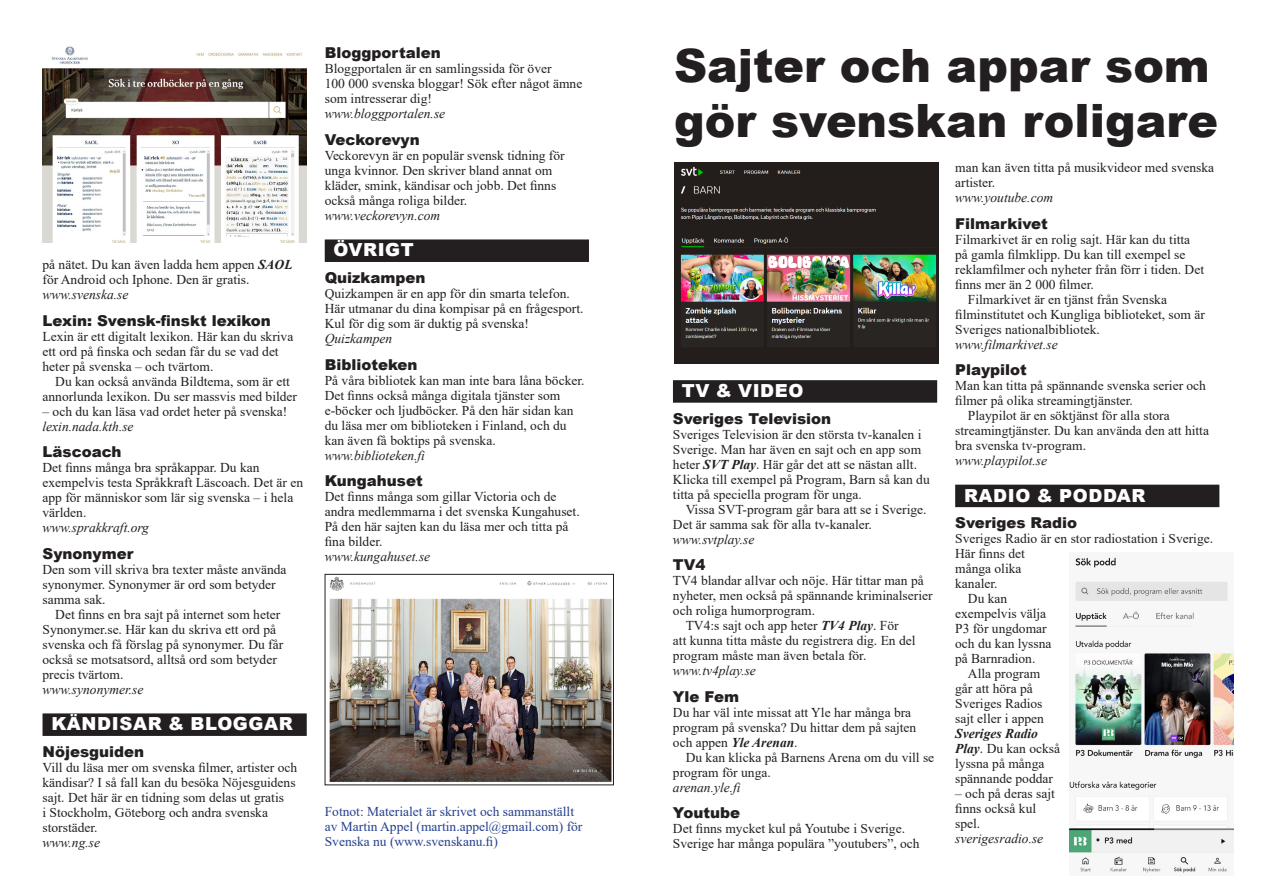
<style>
.page{position:relative;width:1263px;height:893px;background:#fff}
.page>*{position:absolute;margin:0;border:0;box-sizing:border-box;transform-origin:0 0}
.t1{font:900 45.9px/55.2px "Arial";color:#231f20}
.Artikelrubrik_PFA{font:900 18px "Arial";letter-spacing:.035em;color:#fff}
.Faktarubrik_PFA{font:900 15px "Arial";color:#231f20}
.Faktatext_utan_indra{font:13.5px/15px "Times New Roman";color:#231f20}
.Faktatext_utan_indra-2{font:italic 13.5px "Times New Roman";color:#231f20}
.Faktatext_utan_indra-3{font:13.5px/15px "Times New Roman";color:#253f8e}
.s1{font-weight:700;font-style:italic}
.s2{font-style:italic}
</style>
<div class="page">
<div style="left:673px;top:380px;width:264px;height:23px;background:#231f20"></div>
<div style="left:955px;top:485px;width:264px;height:22px;background:#231f20"></div>
<img style="left:674px;top:163px;width:264px;height:200px">
<img style="left:1069px;top:557px;width:164px;height:316px">
<div style="left:43px;top:713px;width:264px;height:23px;background:#231f20"></div>
<div style="left:325px;top:239px;width:264px;height:23px;background:#231f20"></div>
<img style="left:43px;top:46px;width:263px;height:197px">
<img style="left:329px;top:576px;width:283px;height:206px">
<div style="left:325px;top:574px;width:289px;height:211px;border:1px solid #231f20"></div>
<p class="Faktatext_utan_indra" style="left:43px;top:257px;width:252px">på nätet. Du kan även ladda hem appen <span class="s1">SAOL </span>för Android och Iphone. Den är gratis.</p>
<p class="Faktatext_utan_indra-2" style="left:43px;top:285px;width:87px">www.svenska.se</p>
<p class="Faktarubrik_PFA" style="left:43px;top:310px;width:230px">Lexin: Svensk-finskt lexikon</p>
<p class="Faktatext_utan_indra" style="left:43px;top:328px;width:252px">Lexin är ett digitalt lexikon. Här kan du skriva ett ord på finska och sedan får du se vad det heter på svenska – och tvärtom.</p>
<p class="Faktatext_utan_indra" style="left:43px;top:373px;width:256px;text-align:center">Du kan också använda Bildtema, som är ett annorlunda lexikon. Du ser massvis med bilder</p>
<p class="Faktatext_utan_indra" style="left:43px;top:403px;width:246px">– och du kan läsa vad ordet heter på svenska! <span class="s2">lexin.nada.kth.se</span></p>
<p class="Faktarubrik_PFA" style="left:43px;top:441px;width:80px">Läscoach</p>
<p class="Faktatext_utan_indra" style="left:43px;top:460px;width:262px">Det finns många bra språkappar. Du kan exempelvis testa Språkkraft Läscoach. Det är en app för människor som lär sig svenska – i hela världen.</p>
<p class="Faktatext_utan_indra-2" style="left:43px;top:518px;width:108px">www.sprakkraft.org</p>
<p class="Faktarubrik_PFA" style="left:43px;top:543px;width:92px">Synonymer</p>
<p class="Faktatext_utan_indra" style="left:43px;top:561px;width:246px">Den som vill skriva bra texter måste använda synonymer. Synonymer är ord som betyder samma sak.</p>
<p class="Faktatext_utan_indra" style="left:43px;top:606px;width:242px;text-indent:13px">Det finns en bra sajt på internet som heter Synonymer.se. Här kan du skriva ett ord på svenska och få förslag på synonymer. Du får också se motsatsord, alltså ord som betyder precis tvärtom.</p>
<p class="Faktatext_utan_indra-2" style="left:43px;top:680px;width:102px">www.synonymer.se</p>
<p class="Artikelrubrik_PFA" style="left:51px;top:711px;width:243px">KÄNDISAR &amp; BLOGGAR</p>
<p class="Faktarubrik_PFA" style="left:43px;top:741px;width:103px">Nöjesguiden</p>
<p class="Faktatext_utan_indra" style="left:43px;top:759px;width:256px">Vill du läsa mer om svenska filmer, artister och kändisar? I så fall kan du besöka Nöjesguidens sajt. Det här är en tidning som delas ut gratis<br>i Stockholm, Göteborg och andra svenska storstäder.</p>
<p class="Faktatext_utan_indra-2" style="left:43px;top:833px;width:59px">www.ng.se</p>
<p class="Faktarubrik_PFA" style="left:325px;top:42px;width:117px">Bloggportalen</p>
<p class="Faktatext_utan_indra" style="left:325px;top:61px;width:259px">Bloggportalen är en samlingssida för över<br>100 000 svenska bloggar! Sök efter något ämne som intresserar dig!</p>
<p class="Faktatext_utan_indra-2" style="left:325px;top:105px;width:122px">www.bloggportalen.se</p>
<p class="Faktarubrik_PFA" style="left:325px;top:129px;width:97px">Veckorevyn</p>
<p class="Faktatext_utan_indra" style="left:325px;top:147px;width:241px">Veckorevyn är en populär svensk tidning för unga kvinnor. Den skriver bland annat om kläder, smink, kändisar och jobb. Det finns också många roliga bilder.</p>
<p class="Faktatext_utan_indra-2" style="left:325px;top:206px;width:117px">www.veckorevyn.com</p>
<p class="Artikelrubrik_PFA" style="left:334px;top:237px;width:82px">ÖVRIGT</p>
<p class="Faktarubrik_PFA" style="left:325px;top:267px;width:102px">Quizkampen</p>
<p class="Faktatext_utan_indra" style="left:325px;top:286px;width:260px">Quizkampen är en app för din smarta telefon.<br>Här utmanar du dina kompisar på en frågesport.<br>Kul för dig som är duktig på svenska!</p>
<p class="Faktatext_utan_indra-2" style="left:325px;top:329px;width:69px">Quizkampen</p>
<p class="Faktarubrik_PFA" style="left:325px;top:353px;width:94px">Biblioteken</p>
<p class="Faktatext_utan_indra" style="left:325px;top:372px;width:261px">På våra bibliotek kan man inte bara låna böcker.<br>Det finns också många digitala tjänster som e-böcker och ljudböcker. På den här sidan kan du läsa mer om biblioteken i Finland, och du kan även få boktips på svenska.</p>
<p class="Faktatext_utan_indra-2" style="left:325px;top:446px;width:102px">www.biblioteken.fi</p>
<p class="Faktarubrik_PFA" style="left:325px;top:470px;width:99px">Kungahuset</p>
<p class="Faktatext_utan_indra" style="left:325px;top:489px;width:256px">Det finns många som gillar Victoria och de andra medlemmarna i det svenska Kungahuset.<br>På den här sajten kan du läsa mer och titta på fina bilder.</p>
<p class="Faktatext_utan_indra-2" style="left:325px;top:547px;width:107px">www.kungahuset.se</p>
<p class="Faktatext_utan_indra-3" style="left:325px;top:804px;width:259px">Fotnot: Materialet är skrivet och sammanställt av Martin Appel (martin.appel@gmail.com) för<br>Svenska nu (www.svenskanu.fi)</p>
<p class="t1" style="left:674px;top:36px;width:546px">Sajter och appar som gör svenskan roligare</p>
<p class="Artikelrubrik_PFA" style="left:682px;top:378px;width:123px">TV &amp; VIDEO</p>
<p class="Faktarubrik_PFA" style="left:673px;top:407px;width:160px">Sveriges Television</p>
<p class="Faktatext_utan_indra" style="left:673px;top:426px;width:258px">Sveriges Television är den största tv-kanalen i Sverige. Man har även en sajt och en app som heter <span class="s1">SVT Play</span>. Här går det att se nästan allt.<br>Klicka till exempel på Program, Barn så kan du titta på speciella program för unga.</p>
<p class="Faktatext_utan_indra" style="left:673px;top:501px;width:255px;text-indent:13px">Vissa SVT-program går bara att se i Sverige.<br>Det är samma sak för alla tv-kanaler.</p>
<p class="Faktatext_utan_indra-2" style="left:673px;top:530px;width:83px">www.svtplay.se</p>
<p class="Faktarubrik_PFA" style="left:673px;top:554px;width:34px">TV4</p>
<p class="Faktatext_utan_indra" style="left:673px;top:573px;width:261px">TV4 blandar allvar och nöje. Här tittar man på nyheter, men också på spännande kriminalserier och roliga humorprogram.</p>
<p class="Faktatext_utan_indra" style="left:673px;top:618px;width:244px;text-indent:13px">TV4:s sajt och app heter <span class="s1">TV4 Play</span>. För<br>att kunna titta måste du registrera dig. En del program måste man även betala för.</p>
<p class="Faktatext_utan_indra-2" style="left:673px;top:661px;width:84px">www.tv4play.se</p>
<p class="Faktarubrik_PFA" style="left:673px;top:685px;width:68px">Yle Fem</p>
<p class="Faktatext_utan_indra" style="left:673px;top:704px;width:245px">Du har väl inte missat att Yle har många bra program på svenska? Du hittar dem på sajten och appen <span class="s1">Yle Arenan</span>.</p>
<p class="Faktatext_utan_indra" style="left:673px;top:749px;width:263px;text-indent:13px">Du kan klicka på Barnens Arena om du vill se program för unga.</p>
<p class="Faktatext_utan_indra-2" style="left:673px;top:778px;width:69px">arenan.yle.fi</p>
<p class="Faktarubrik_PFA" style="left:673px;top:802px;width:69px">Youtube</p>
<p class="Faktatext_utan_indra" style="left:673px;top:821px;width:248px">Det finns mycket kul på Youtube i Sverige.<br>Sverige har många populära ”youtubers”, och</p>
<p class="Faktatext_utan_indra" style="left:955px;top:160px;width:261px">man kan även titta på musikvideor med svenska artister.</p>
<p class="Faktatext_utan_indra-2" style="left:955px;top:188px;width:99px">www.youtube.com</p>
<p class="Faktarubrik_PFA" style="left:955px;top:212px;width:94px">Filmarkivet</p>
<p class="Faktatext_utan_indra" style="left:955px;top:231px;width:250px">Filmarkivet är en rolig sajt. Här kan du titta på gamla filmklipp. Du kan till exempel se reklamfilmer och nyheter från förr i tiden. Det finns mer än 2 000 filmer.</p>
<p class="Faktatext_utan_indra" style="left:955px;top:291px;width:251px;text-indent:13px">Filmarkivet är en tjänst från Svenska filminstitutet och Kungliga biblioteket, som är<br>Sveriges nationalbibliotek.</p>
<p class="Faktatext_utan_indra-2" style="left:955px;top:335px;width:104px">www.filmarkivet.se</p>
<p class="Faktarubrik_PFA" style="left:955px;top:359px;width:73px">Playpilot</p>
<p class="Faktatext_utan_indra" style="left:955px;top:378px;width:252px">Man kan titta på spännande svenska serier och filmer på olika streamingtjänster.</p>
<p class="Faktatext_utan_indra" style="left:955px;top:408px;width:255px;text-indent:13px">Playpilot är en söktjänst för alla stora streamingtjänster. Du kan använda den att hitta bra svenska tv-program.</p>
<p class="Faktatext_utan_indra-2" style="left:955px;top:451px;width:94px">www.playpilot.se</p>
<p class="Artikelrubrik_PFA" style="left:964px;top:482px;width:183px">RADIO &amp; PODDAR</p>
<p class="Faktarubrik_PFA" style="left:955px;top:512px;width:124px">Sveriges Radio</p>
<p class="Faktatext_utan_indra" style="left:955px;top:531px;width:259px">Sveriges Radio är en stor radiostation i Sverige.<br>Här finns det<br>många olika<br>kanaler.</p>
<p class="Faktatext_utan_indra" style="left:955px;top:591px;width:98px;text-indent:13px">Du kan exempelvis välja<br>P3 för ungdomar och du kan lyssna på Barnradion.</p>
<p class="Faktatext_utan_indra" style="left:955px;top:666px;width:106px;text-indent:13px">Alla program går att höra på<br>Sveriges Radios sajt eller i appen<br><span class="s1">Sveriges Radio<br>Play</span>. Du kan också lyssna på många spännande poddar</p>
<p class="Faktatext_utan_indra" style="left:955px;top:786px;width:101px">– och på deras sajt finns också kul spel.</p>
<p class="Faktatext_utan_indra-2" style="left:955px;top:829px;width:90px">sverigesradio.se</p>
</div>
